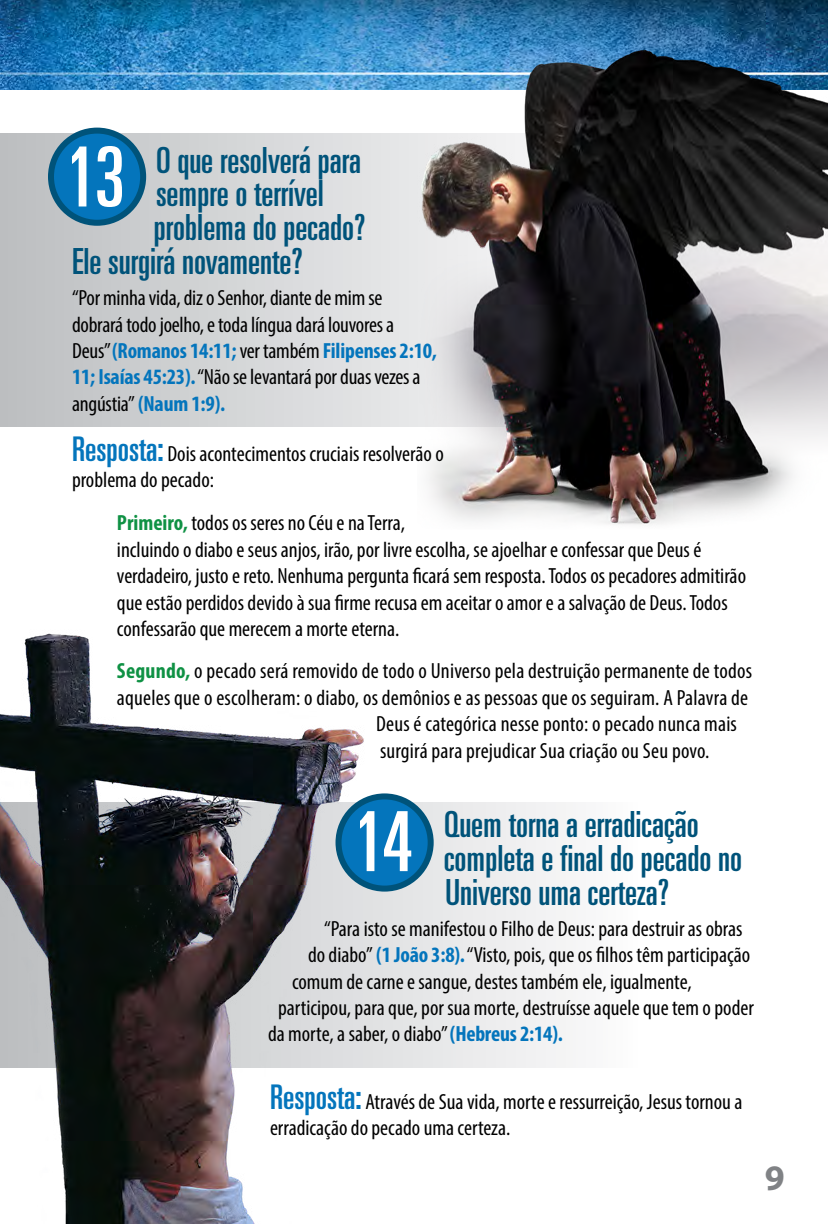
<style>
.page{position:relative;width:828px;height:1224px;background:#fff}
.page>*{position:absolute;margin:0;border:0;box-sizing:border-box;transform-origin:0 0}
.t1{font:ultra-condensed 83px "Univers";color:#fff}
.t2{font:ultra-condensed 36px/34px "Univers";color:#00537a}
.t3{font:700 36px "Myriad Pro";color:#808285}
.t4{font:condensed 22px/26.4px "Myriad Pro";color:#000}
.s1{font-weight:700;color:#0475bc}
.s2{font-family:"Univers";font-stretch:ultra-condensed;font-size:34px;color:#0475bc}
.s3{font-weight:700;color:#0f9144}
</style>
<div class="page">
<img style="left:0;top:0;width:828px;height:90px">
<svg style="left:366px;top:802px;width:200px;height:265px"></svg>
<svg style="left:0;top:134px;width:417px;height:292px;background:#d1d3d5"></svg>
<div style="left:51px;top:131px;width:92px;height:92px;background:#0475bc;border-radius:50%"></div>
<div style="left:48px;top:128px;width:98px;height:98px;border:6px solid #00537a;border-radius:50%"></div>
<div style="left:339px;top:796px;width:92px;height:93px;background:#0475bc;border-radius:50%"></div>
<div style="left:336px;top:793px;width:98px;height:99px;border:6px solid #00537a;border-radius:50%"></div>
<img style="left:417px;top:49px;width:411px;height:476px">
<img style="left:0;top:633px;width:366px;height:591px">
<h1 class="t1" style="left:65px;top:130px;width:61px">13</h1>
<h2 class="t2" style="left:156px;top:143px;width:207px">O que resolverá para</h2>
<h2 class="t2" style="left:156px;top:177px;width:169px">sempre o terrível</h2>
<h2 class="t2" style="left:154px;top:211px;width:213px">problema do pecado?</h2>
<h2 class="t2" style="left:72px;top:244px;width:232px">Ele surgirá novamente?</h2>
<p class="t4" style="left:72px;top:284px;width:367px">“Por minha vida, diz o Senhor, diante de mim se dobrará todo joelho, e toda língua dará louvores a Deus” <span class="s1">(Romanos 14:11;</span> ver também <span class="s1">Filipenses 2:10, 11; Isaías 45:23).</span> “Não se levantará por duas vezes a angústia” <span class="s1">(Naum 1:9).</span></p>
<p class="t4" style="left:72px;top:440px;width:373px"><span class="s2">Resposta:</span> Dois acontecimentos cruciais resolverão o problema do pecado:</p>
<p class="t4" style="left:117px;top:510px;width:631px"><span class="s3">Primeiro,</span> todos os seres no Céu e na Terra,<br>incluindo o diabo e seus anjos, irão, por livre escolha, se ajoelhar e confessar que Deus é verdadeiro, justo e reto. Nenhuma pergunta ficará sem resposta. Todos os pecadores admitirão que estão perdidos devido à sua firme recusa em aceitar o amor e a salvação de Deus. Todos confessarão que merecem a morte eterna.</p>
<p class="t4" style="left:117px;top:658px;width:637px"><span class="s3">Segundo,</span> o pecado será removido de todo o Universo pela destruição permanente de todos</p>
<p class="t4" style="left:117px;top:684px;width:633px">aqueles que o escolheram: o diabo, os demônios e as pessoas que os seguiram. A Palavra de</p>
<p class="t4" style="left:376px;top:710px;width:362px">Deus é categórica nesse ponto: o pecado nunca mais</p>
<p class="t4" style="left:380px;top:737px;width:331px">surgirá para prejudicar Sua criação ou Seu povo.</p>
<h1 class="t1" style="left:353px;top:794px;width:61px">14</h1>
<h2 class="t2" style="left:444px;top:807px;width:300px">Quem torna a erradicação completa e final do pecado no<br>Universo uma certeza?</h2>
<p class="t4" style="left:324px;top:915px;width:420px">“Para isto se manifestou o Filho de Deus: para destruir as obras</p>
<p class="t4" style="left:308px;top:942px;width:444px">do diabo” <span class="s1">(1 João 3:8).</span> “Visto, pois, que os filhos têm participação</p>
<p class="t4" style="left:292px;top:968px;width:401px">comum de carne e sangue, destes também ele, igualmente,</p>
<p class="t4" style="left:278px;top:994px;width:477px">participou, para que, por sua morte, destruísse aquele que tem o poder</p>
<p class="t4" style="left:268px;top:1021px;width:296px">da morte, a saber, o diabo” <span class="s1">(Hebreus 2:14).</span></p>
<p class="t4" style="left:270px;top:1088px;width:474px"><span class="s2">Resposta:</span> Através de Sua vida, morte e ressurreição, Jesus tornou a erradicação do pecado uma certeza.</p>
<h2 class="t3" style="left:765px;top:1155px;width:21px">9</h2>
</div>
